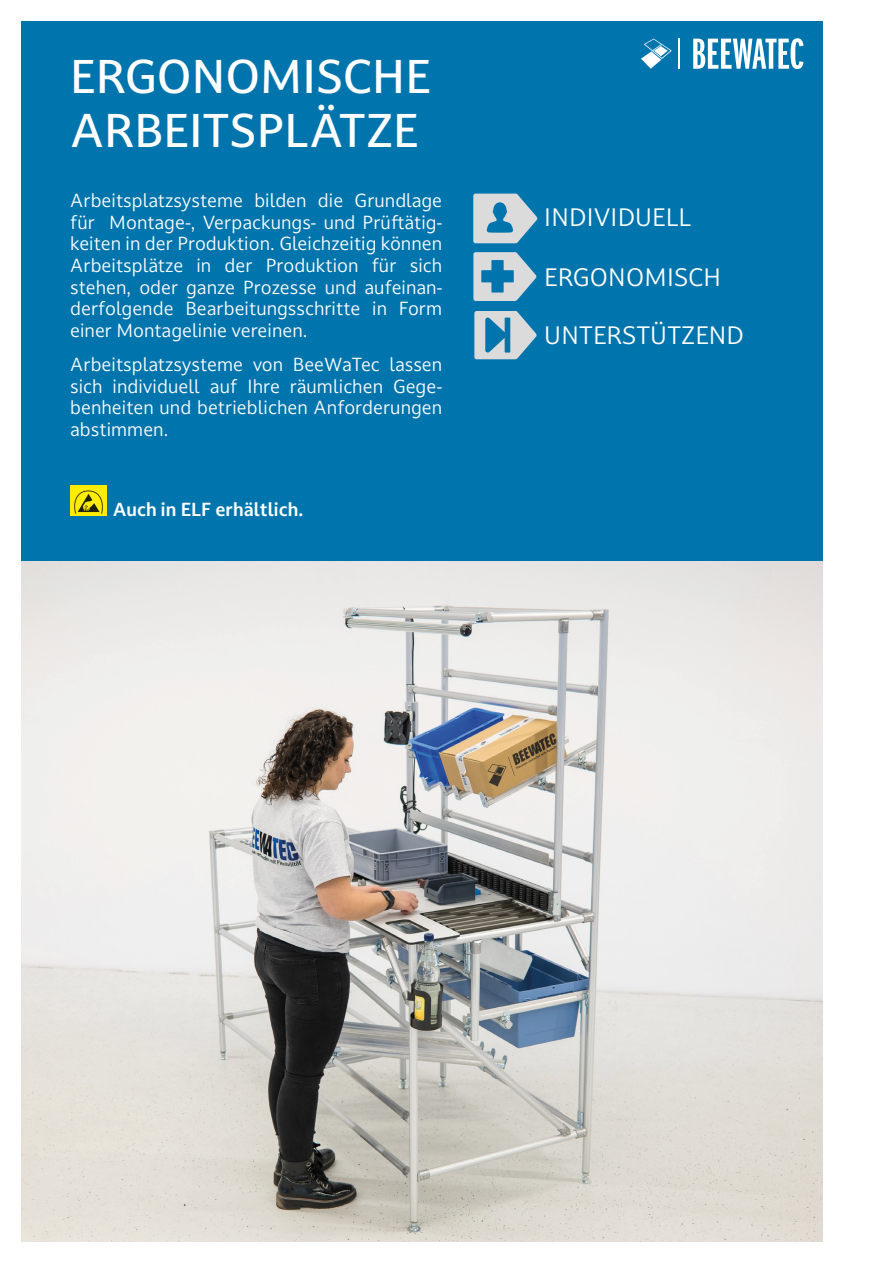
<style>
.page{position:relative;width:893px;height:1263px;background:#fff}
.page>*{position:absolute;margin:0;border:0;box-sizing:border-box;transform-origin:0 0}
.H1_weiß{font:500 45px/54px "Darkmode Darkmode On";color:#fff}
.t1{font:24px "Darkmode Darkmode On";color:#fff}
.Fließtext_weiß{font:18px/21.6px "Darkmode Darkmode On";color:#fff;text-align:justify}
.Fließtext_weiß-2{font:700 18px "Darkmode Darkmode On";color:#fff}
</style>
<div class="page">
<div style="left:21px;top:21px;width:802px;height:540px;background:#0075ad"></div>
<svg style="left:641px;top:39px;width:31px;height:30px"></svg>
<hr style="left:679px;top:39px;width:1px;height:30px;background:#fff">
<svg style="left:693px;top:38px;width:110px;height:31px"></svg>
<svg style="left:473px;top:194px;width:64px;height:49px"></svg>
<svg style="left:473px;top:252px;width:64px;height:49px"></svg>
<svg style="left:474px;top:311px;width:63px;height:48px"></svg>
<img style="left:21px;top:561px;width:802px;height:681px">
<img style="left:70px;top:486px;width:36px;height:30px">
<p class="H1_weiß" style="left:70px;top:48px;width:363px">ERGONOMISCHE<br>ARBEITSPLÄTZE</p>
<p class="Fließtext_weiß" style="left:70px;top:189px;width:374px">Arbeitsplatzsysteme bilden die Grundlage für Montage-, Verpackungs- und Prüftätig&shy;keiten in der Produktion. Gleichzeitig können Arbeitsplätze in der Produktion für sich stehen, oder ganze Prozesse und aufeinan&shy;derfolgende Bearbeitungsschritte in Form einer Montagelinie vereinen.</p>
<p class="Fließtext_weiß" style="left:70px;top:353px;width:374px">Arbeitsplatzsysteme von BeeWaTec lassen sich individuell auf Ihre räumlichen Gege&shy;benheiten und betrieblichen Anforderungen abstimmen.</p>
<p class="Fließtext_weiß-2" style="left:113px;top:497px;width:192px">Auch in ELF erhältlich.</p>
<p class="t1" style="left:544px;top:201px;width:148px">INDIVIDUELL</p>
<p class="t1" style="left:544px;top:261px;width:178px">ERGONOMISCH</p>
<p class="t1" style="left:544px;top:319px;width:201px">UNTERSTÜTZEND</p>
</div>
